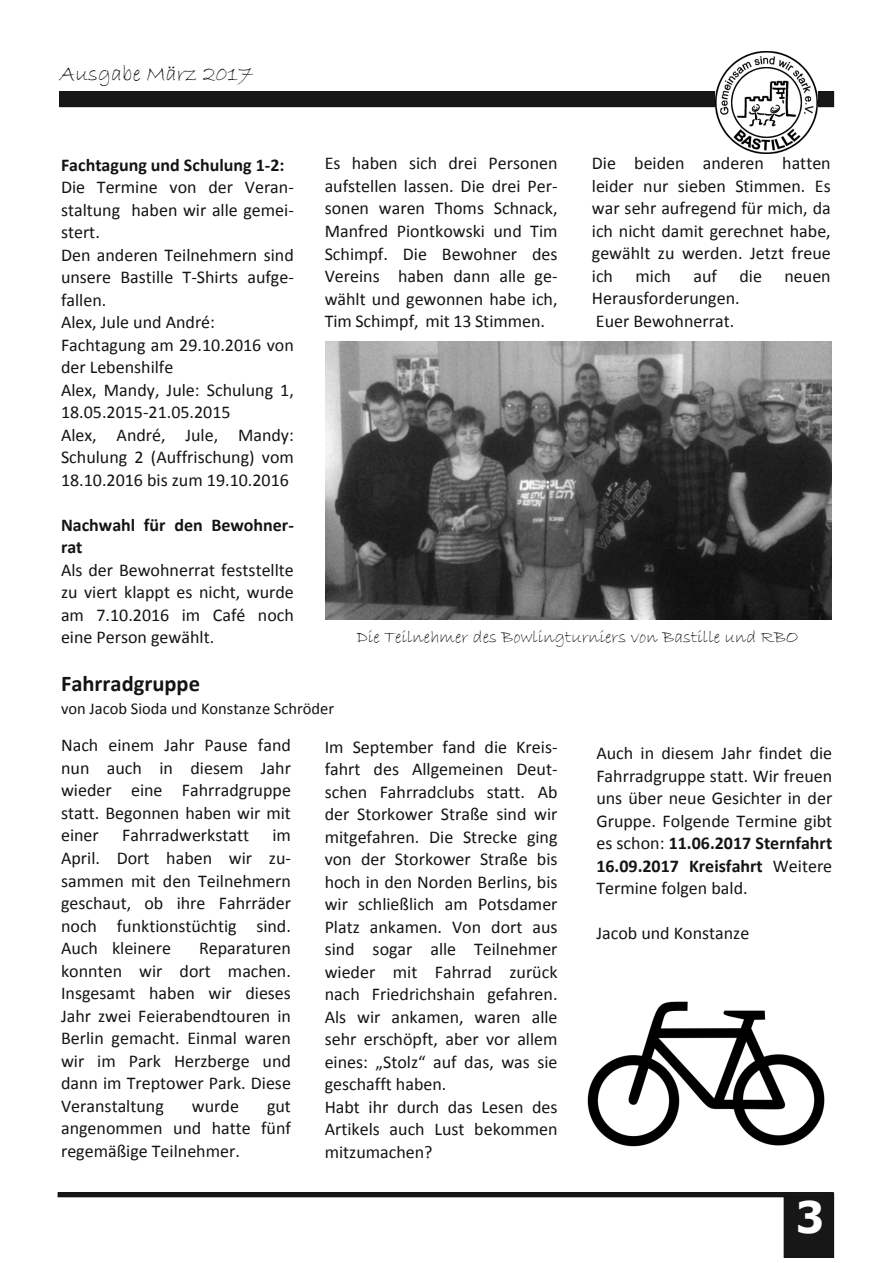
<style>
.page{position:relative;width:893px;height:1263px;background:#fff}
.page>*{position:absolute;margin:0;border:0;box-sizing:border-box;transform-origin:0 0}
.t1{font:700 43.5px "Tahoma";color:#fff}
.t2{font:22.5px "Bradley Hand ITC";color:#161413}
.t3{font:700 22.5px "Calibri";color:#161413}
.t4{font:18px/22.5px "Calibri";color:#161413;text-align:justify}
.t5{font:700 18px/22.5px "Calibri";color:#161413}
.t6{font:18px "Bradley Hand ITC";color:#161413}
.t7{font:16.5px "Calibri";color:#161413}
.s1{font-weight:700}
</style>
<div class="page">
<div style="left:784px;top:1193px;width:50px;height:64px;background:#171717"></div>
<div style="left:58px;top:1193px;width:774px;height:4px;border:1px solid #161413"></div>
<div style="left:60px;top:92px;width:774px;height:15px;background:#171717"></div>
<img style="left:715px;top:51px;width:102px;height:102px">
<img style="left:325px;top:341px;width:506px;height:278px">
<img style="left:587px;top:1001px;width:238px;height:146px">
<p class="t2" style="left:60px;top:61px;width:195px">Ausgabe März 2017</p>
<p class="t5" style="left:61px;top:155px;width:225px">Fachtagung und Schulung 1‐2:</p>
<p class="t4" style="left:61px;top:177px;width:234px;text-align:left">Die Termine von der Veran‐ staltung haben wir alle gemei‐ stert.<br>Den anderen Teilnehmern sind unsere Bastille T‐Shirts aufge‐ fallen.<br>Alex, Jule und André:<br>Fachtagung am 29.10.2016 von der Lebenshilfe<br>Alex, Mandy, Jule: Schulung 1,<br>18.05.2015‐21.05.2015<br>Alex, André, Jule, Mandy:<br>Schulung 2 (Auffrischung) vom<br>18.10.2016 bis zum 19.10.2016</p>
<p class="t5" style="left:61px;top:515px;width:234px">Nachwahl für den Bewohner‐ rat</p>
<p class="t4" style="left:61px;top:560px;width:234px">Als der Bewohnerrat feststellte zu viert klappt es nicht, wurde am 7.10.2016 im Café noch eine Person gewählt.</p>
<p class="t4" style="left:325px;top:154px;width:234px">Es haben sich drei Personen aufstellen lassen. Die drei Per‐ sonen waren Thoms Schnack, Manfred Piontkowski und Tim Schimpf. Die Bewohner des Vereins haben dann alle ge‐ wählt und gewonnen habe ich, Tim Schimpf, mit 13 Stimmen.</p>
<p class="t4" style="left:592px;top:153px;width:240px;text-align:left">Die beiden anderen hatten leider nur sieben Stimmen. Es war sehr aufregend für mich, da ich nicht damit gerechnet habe, gewählt zu werden. Jetzt freue ich mich auf die neuen<br>Herausforderungen.<br>Euer Bewohnerrat.</p>
<p class="t6" style="left:357px;top:626px;width:443px">Die Teilnehmer des Bowlingturniers von Bastille und RBO</p>
<p class="t3" style="left:61px;top:674px;width:140px">Fahrradgruppe</p>
<p class="t7" style="left:61px;top:701px;width:275px">von Jacob Sioda und Konstanze Schröder</p>
<p class="t4" style="left:61px;top:736px;width:231px">Nach einem Jahr Pause fand nun auch in diesem Jahr wieder eine Fahrradgruppe statt. Begonnen haben wir mit einer</p>
<p class="t4" style="left:325px;top:737px;width:234px;text-align:left">Im September fand die Kreis‐ fahrt des Allgemeinen Deut‐ schen Fahrradclubs statt. Ab der Storkower Straße sind wir mitgefahren. Die Strecke ging von der Storkower Straße bis hoch in den Norden Berlins, bis wir schließlich am Potsdamer<br>Platz ankamen. Von dort aus sind sogar alle Teilnehmer wieder mit Fahrrad zurück nach Friedrichshain gefahren.<br>Als wir ankamen, waren alle sehr erschöpft, aber vor allem eines: „Stolz“ auf das, was sie geschafft haben.<br>Habt ihr durch das Lesen des<br>Artikels auch Lust bekommen mitzumachen?</p>
<p class="t4" style="left:596px;top:743px;width:237px">Auch in diesem Jahr findet die Fahrradgruppe statt. Wir freuen uns über neue Gesichter in der Gruppe. Folgende Termine gibt es schon: <span class="s1">11.06.2017 Sternfahrt 16.09.2017 Kreisfahrt</span> Weitere Termine folgen bald.</p>
<p class="t4" style="left:122px;top:826px;width:128px">Fahrradwerkstatt</p>
<p class="t4" style="left:61px;top:826px;width:231px;text-indent:211px">im April. Dort haben wir zu‐ sammen mit den Teilnehmern geschaut, ob ihre Fahrräder noch funktionstüchtig sind.<br>Auch kleinere</p>
<p class="t4" style="left:596px;top:923px;width:154px">Jacob und Konstanze</p>
<p class="t4" style="left:61px;top:938px;width:231px;text-indent:138px">Reparaturen konnten wir dort machen.<br>Insgesamt haben wir dieses Jahr zwei Feierabendtouren in Berlin gemacht. Einmal waren wir im Park Herzberge und dann im Treptower Park. Diese Veranstaltung</p>
<p class="t4" style="left:192px;top:1096px;width:49px">wurde</p>
<p class="t4" style="left:61px;top:1096px;width:231px;text-indent:206px">gut angenommen und hatte fünf regemäßige Teilnehmer.</p>
<h1 class="t1" style="left:796px;top:1189px;width:29px">3</h1>
</div>
